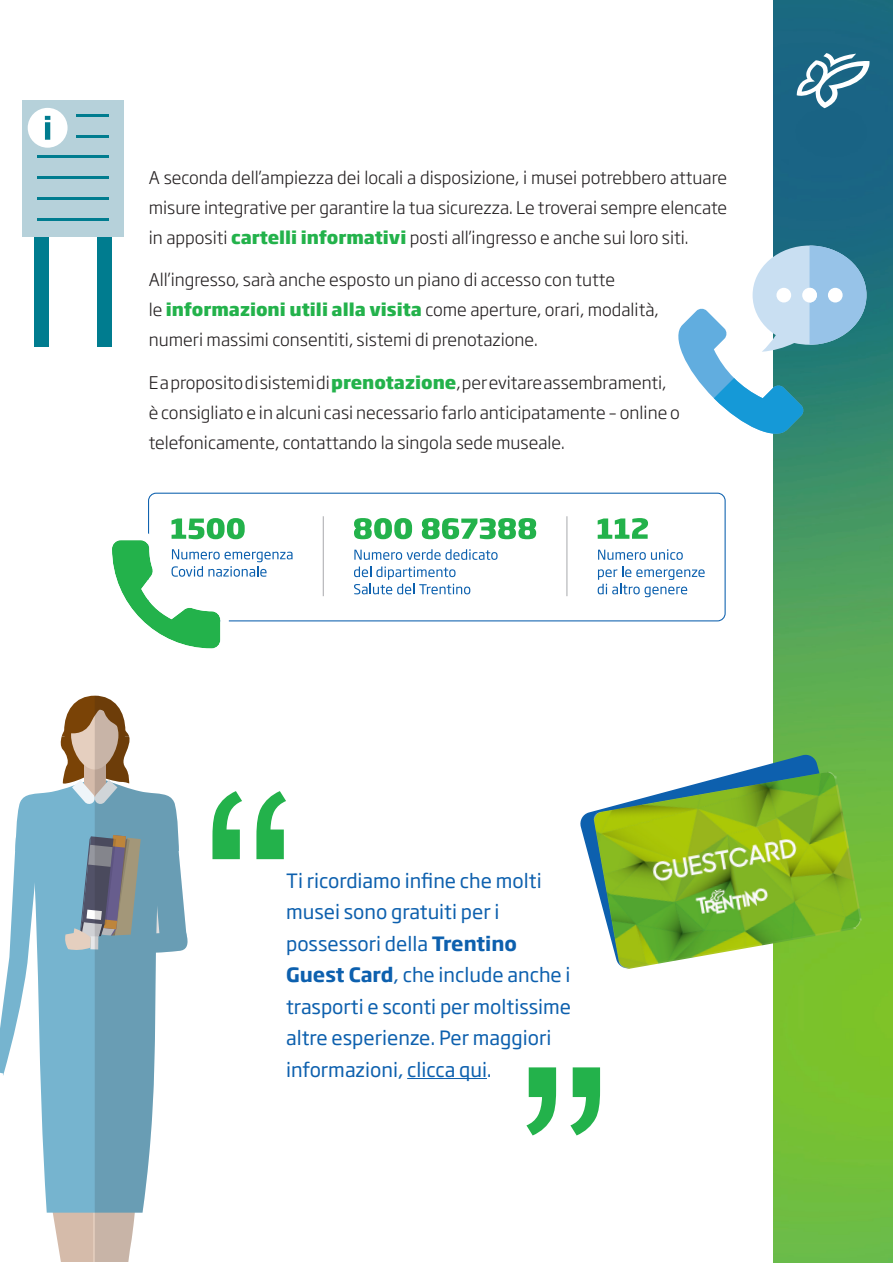
<style>
.page{position:relative;width:893px;height:1263px;background:#fff}
.page>*{position:absolute;margin:0;border:0;box-sizing:border-box;transform-origin:0 0}
.t1{font:290.4px "Arial";color:#23b24b}
._04_Frasi_in_evidenz{font:19.5px/31.5px "Soho Gothic Pro";color:#0d60ae}
._01_Corpo_testo{font:300 17.25px/30px "Soho Gothic Pro";color:#231f20}
.s1{font-weight:800;color:#23b24b}
.s2{font-weight:700}
</style>
<div class="page">
<img style="left:774px;top:0;width:119px;height:1263px">
<svg style="left:797px;top:53px;width:72px;height:55px"></svg>
<div style="left:34px;top:218px;width:15px;height:128px;background:#007c8f"></div>
<div style="left:97px;top:218px;width:14px;height:128px;background:#007c8f"></div>
<div style="left:22px;top:101px;width:101px;height:136px;background:#b6d1da"></div>
<hr style="left:76px;top:114px;width:32px;height:3px;background:#007c8f">
<hr style="left:76px;top:135px;width:32px;height:2px;background:#007c8f">
<hr style="left:37px;top:156px;width:71px;height:2px;background:#007c8f">
<hr style="left:37px;top:176px;width:71px;height:3px;background:#007c8f">
<hr style="left:37px;top:197px;width:71px;height:3px;background:#007c8f">
<hr style="left:37px;top:218px;width:71px;height:2px;background:#007c8f">
<div style="left:28px;top:108px;width:40px;height:40px;background:#fff;border-radius:50%"></div>
<svg style="left:45px;top:116px;width:5px;height:24px"></svg>
<svg style="left:53px;top:1213px;width:42px;height:48px;background:#d9c1b2"></svg>
<svg style="left:40px;top:1081px;width:55px;height:132px;background:#7eb8d1"></svg>
<svg style="left:0;top:697px;width:95px;height:384px"></svg>
<svg style="left:95px;top:696px;width:93px;height:565px;fill:#6d9db4"></svg>
<svg style="left:678px;top:246px;width:188px;height:191px"></svg>
<hr style="left:407px;top:1078px;width:80px;height:1px;background:#0d60ae">
<div style="left:148px;top:493px;width:578px;height:128px;border:1px solid #0c60ae;border-radius:8px"></div>
<svg style="left:354px;top:549px;width:144px;height:11px"></svg>
<svg style="left:354px;top:566px;width:116px;height:28px"></svg>
<svg style="left:354px;top:518px;width:58px;height:21px"></svg>
<svg style="left:422px;top:518px;width:114px;height:21px"></svg>
<svg style="left:598px;top:549px;width:85px;height:11px"></svg>
<svg style="left:598px;top:566px;width:107px;height:31px"></svg>
<svg style="left:598px;top:518px;width:50px;height:21px"></svg>
<hr style="left:323px;top:516px;width:1px;height:80px;background:#a8a9ad">
<hr style="left:566px;top:516px;width:1px;height:80px;background:#a8a9ad">
<svg style="left:112px;top:518px;width:181px;height:131px"></svg>
<svg style="left:580px;top:753px;width:274px;height:119px"></svg>
<img style="left:593px;top:770px;width:270px;height:200px">
<p class="_01_Corpo_testo" style="left:149px;top:161px;width:580px;text-align:justify">A seconda dell’ampiezza dei locali a disposizione, i musei potrebbero attuare misure integrative per garantire la tua sicurezza. Le troverai sempre elencate in appositi <span class="s1">cartelli informativi</span> posti all’ingresso e anche sui loro siti.</p>
<p class="_01_Corpo_testo" style="left:149px;top:264px;width:511px">All’ingresso, sarà anche esposto un piano di accesso con tutte<br>le <span class="s1">informazioni utili alla visita</span> come aperture, orari, modalità, numeri massimi consentiti, sistemi di prenotazione.</p>
<p class="_01_Corpo_testo" style="left:149px;top:367px;width:533px">E a proposito di sistemi di <span class="s1">prenotazione</span>, per evitare assembramenti, è consigliato e in alcuni casi necessario farlo anticipatamente – online o telefonicamente, contattando la singola sede museale.</p>
<h1 class="t1" style="left:201px;top:700px;width:98px">“</h1>
<p class="_04_Frasi_in_evidenz" style="left:286px;top:863px;width:287px">Ti ricordiamo infine che molti musei sono gratuiti per i possessori della <span class="s2">Trentino<br>Guest Card</span>, che include anche i trasporti e sconti per moltissime altre esperienze. Per maggiori informazioni, clicca qui.</p>
<h1 class="t1" style="left:516px;top:975px;width:98px">”</h1>
</div>
